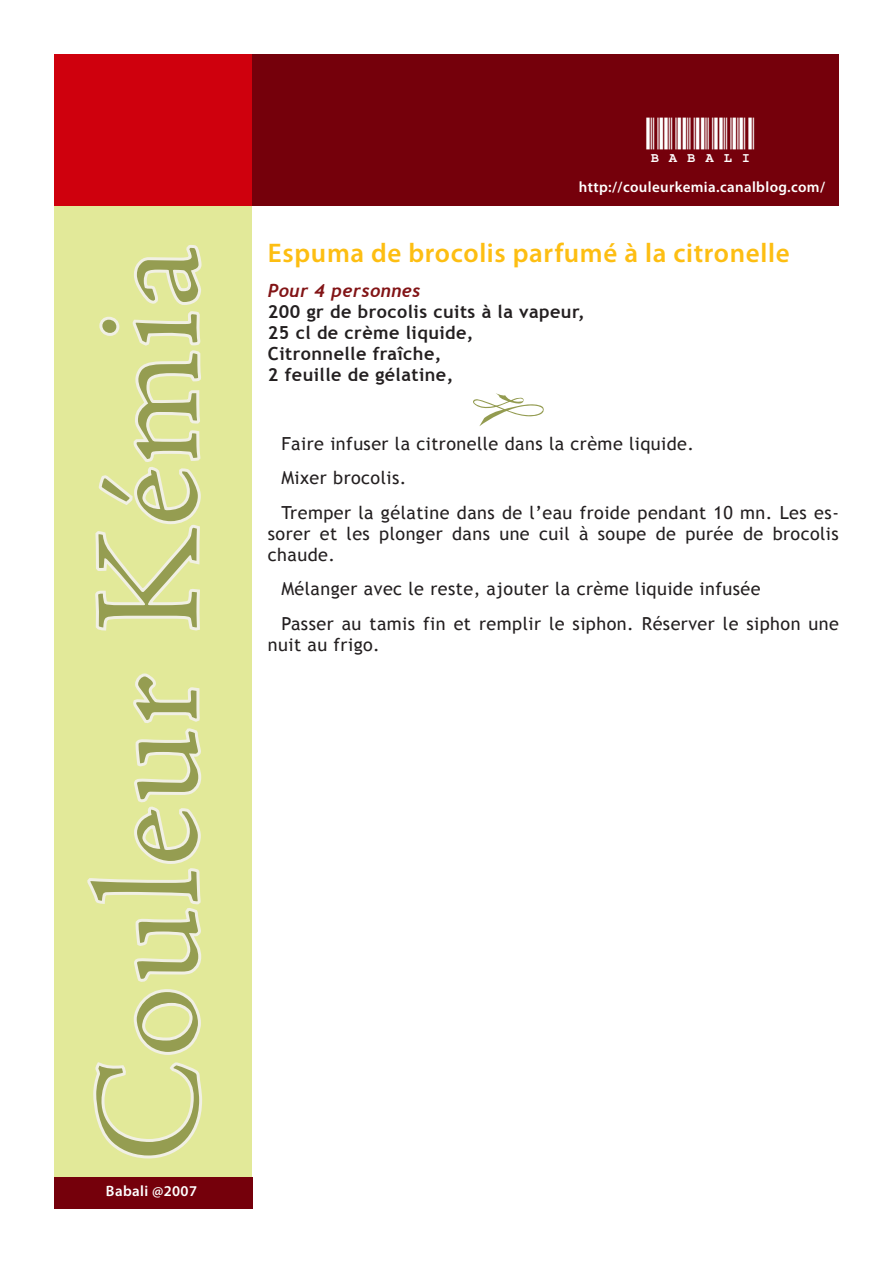
<style>
.page{position:relative;width:893px;height:1263px;background:#fff}
.page>*{position:absolute;margin:0;border:0;box-sizing:border-box;transform-origin:0 0}
.Title_Outline{font:300 150px "Adobe Jenson Pro";letter-spacing:.025em;color:#959d51}
.Head_1{font:600 27px "Myriad Pro";letter-spacing:.025em;color:#fdbe12}
.Body{font:21px "CIA Code 39 Medium Text Regular";letter-spacing:.025em;color:#fff}
.Body-2{font:18px/21px "Trebuchet MS";letter-spacing:.025em;color:#231f20;text-align:justify}
.Body-3{font:700 18px/21px "Trebuchet MS";letter-spacing:.025em;color:#231f20}
.Address{font:600 15px "Myriad Pro";letter-spacing:.025em;color:#fff}
.s1{font-family:"Trebuchet";font-style:italic;color:#821416}
</style>
<div class="page">
<div style="left:54px;top:54px;width:785px;height:152px;background:#75000b"></div>
<svg style="left:54px;top:54px;width:198px;height:1123px;background:#ddad75"></svg>
<div style="left:54px;top:1177px;width:198px;height:32px;background:#75000b"></div>
<svg style="left:84px;top:670px;width:121px;height:491px;background:#e5eaaa"></svg>
<svg style="left:90px;top:245px;width:115px;height:388px;background:#e6eaae"></svg>
<svg style="left:474px;top:393px;width:70px;height:33px"></svg>
<p class="Title_Outline" style="left:65px;top:1162px;width:916px;rotate:-90deg">Couleur Kémia</p>
<p class="Address" style="left:106px;top:1182px;width:93px">Babali @2007</p>
<p class="Body" style="left:646px;top:143px;width:110px">BABALI</p>
<p class="Address" style="left:579px;top:177px;width:248px">http://couleurkemia.canalblog.com/</p>
<p class="Head_1" style="left:268px;top:236px;width:523px">Espuma de brocolis parfumé à la citronelle</p>
<p class="Body-3" style="left:268px;top:280px;width:318px"><span class="s1">Pour 4 personnes<br></span>200 gr de brocolis cuits à la vapeur,<br>25 cl de crème liquide,<br>Citronnelle fraîche,<br>2 feuille de gélatine,</p>
<p class="Body-2" style="left:281px;top:433px;width:414px">Faire infuser la citronelle dans la crème liquide.</p>
<p class="Body-2" style="left:281px;top:468px;width:127px">Mixer brocolis.</p>
<p class="Body-2" style="left:268px;top:502px;width:573px;text-indent:14px">Tremper la gélatine dans de l’eau froide pendant 10 mn. Les es&shy;sorer et les plonger dans une cuil à soupe de purée de brocolis chaude.</p>
<p class="Body-2" style="left:281px;top:579px;width:481px">Mélanger avec le reste, ajouter la crème liquide infusée</p>
<p class="Body-2" style="left:268px;top:613px;width:572px;text-indent:14px">Passer au tamis fin et remplir le siphon. Réserver le siphon une nuit au frigo.</p>
</div>
